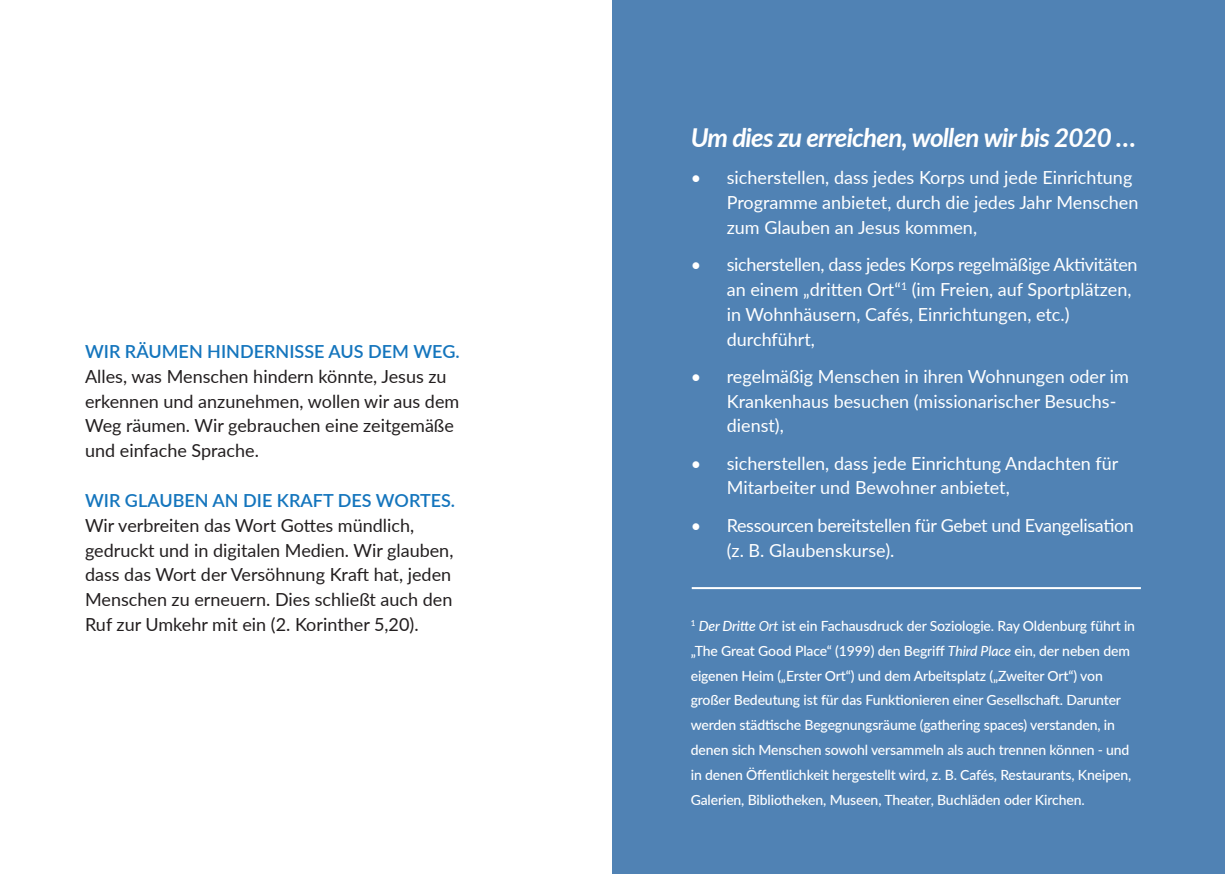
<style>
.page{position:relative;width:1225px;height:874px;background:#fff}
.page>*{position:absolute;margin:0;border:0;box-sizing:border-box;transform-origin:0 0}
.t1{font:italic 700 26px "Lato";letter-spacing:-.03em;color:#fff}
.t2{font:18px/24.8px "Lato";color:#fff}
.t3{font:18px/24.8px "Lato";color:#231f20}
.t4{font:18px/24.8px "Lato";letter-spacing:-.02em;color:#fff}
.t5{font:600 18px "Lato";color:#1475bd}
.t6{font:500 14px/24.8px "Lato";letter-spacing:-.01em;color:#fff}
.s1{font-style:italic}
.s2{font-weight:400;font-style:italic}
</style>
<div class="page">
<div style="left:612px;top:0;width:613px;height:873px;background:#5082b4"></div>
<hr style="left:692px;top:586px;width:449px;height:2px;background:#fff">
<p class="t5" style="left:85px;top:338px;width:376px">WIR RÄUMEN HINDERNISSE AUS DEM WEG.</p>
<p class="t3" style="left:85px;top:363px;width:376px">Alles, was Menschen hindern könnte, Jesus zu erkennen und anzunehmen, wollen wir aus dem Weg räumen. Wir gebrauchen eine zeitgemäße und einfache Sprache.</p>
<p class="t5" style="left:85px;top:487px;width:372px">WIR GLAUBEN AN DIE KRAFT DES WORTES.</p>
<p class="t3" style="left:85px;top:511px;width:370px">Wir verbreiten das Wort Gottes mündlich, gedruckt und in digitalen Medien. Wir glauben, dass das Wort der Versöhnung Kraft hat, jeden Menschen zu erneuern. Dies schließt auch den Ruf zur Umkehr mit ein (2. Korinther 5,20).</p>
<p class="t1" style="left:691px;top:118px;width:447px">Um dies zu erreichen, wollen wir bis 2020 …</p>
<p class="t2" style="left:727px;top:164px;width:413px;text-indent:-36px">• sicherstellen, dass jedes Korps und jede Einrichtung<br>Programme anbietet, durch die jedes Jahr Menschen zum Glauben an Jesus kommen,</p>
<p class="t2" style="left:727px;top:251px;width:412px;text-indent:-36px">• sicherstellen, dass jedes Korps regelmäßige Aktivitäten an einem „dritten Ort“<sup>1</sup> (im Freien, auf Sportplätzen, in Wohnhäusern, Cafés, Einrichtungen, etc.) durchführt,</p>
<p class="t2" style="left:727px;top:363px;width:404px;text-indent:-36px">• regelmäßig Menschen in ihren Wohnungen oder im<br>Krankenhaus besuchen (missionarischer Besuchs&shy;dienst),</p>
<p class="t2" style="left:727px;top:449px;width:393px;text-indent:-36px">• sicherstellen, dass jede Einrichtung Andachten für<br>Mitarbeiter und Bewohner anbietet,</p>
<p class="t4" style="left:727px;top:511px;width:409px;text-indent:-36px">• Ressourcen bereitstellen für Gebet und Evangelisation (z. B. Glaubenskurse).</p>
<p class="t6" style="left:690px;top:612px;width:446px"><sup>1</sup> <span class="s1">Der Dritte</span> <span class="s2">Ort</span> ist ein Fachausdruck der Soziologie. Ray Oldenburg führt in „The Great Good Place“ (1999) den Begriff <span class="s1">Third Place</span> ein, der neben dem eigenen Heim („Erster Ort“) und dem Arbeitsplatz („Zweiter Ort“) von großer Bedeutung ist für das Funktionieren einer Gesellschaft. Darunter werden städtische Begegnungsräume (gathering spaces) verstanden, in denen sich Menschen sowohl versammeln als auch trennen können - und in denen Öffentlichkeit hergestellt wird, z. B. Cafés, Restaurants, Kneipen, Galerien, Bibliotheken, Museen, Theater, Buchläden oder Kirchen.</p>
</div>
